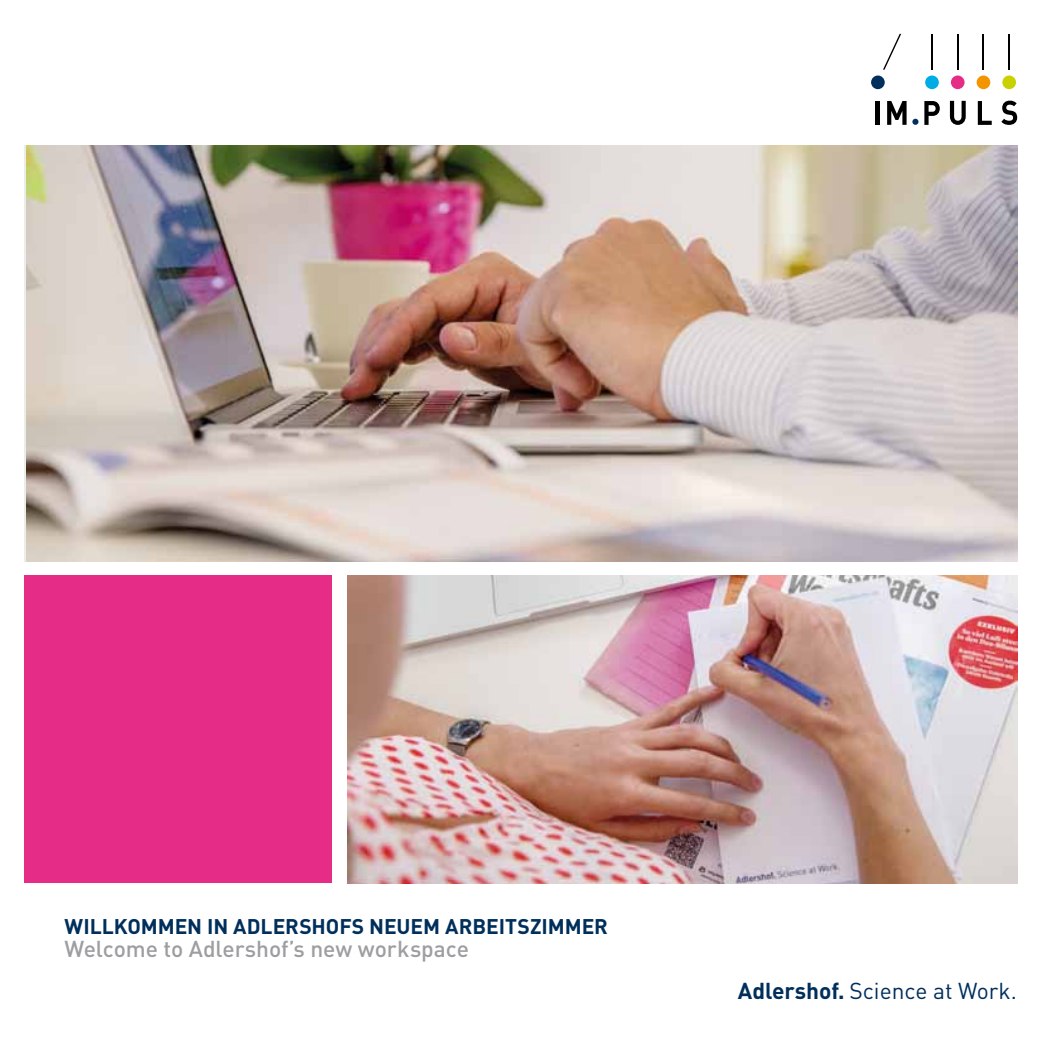
<style>
.page{position:relative;width:1042px;height:1042px;background:#fff}
.page>*{position:absolute;margin:0;border:0;box-sizing:border-box;transform-origin:0 0}
.t1{font:500 22.75px "DIN";letter-spacing:-.005em;color:#9c9e9f}
.t2{font:22.75px "DIN";color:#002f5c}
.t3{font:700 21px "DIN";letter-spacing:-.005em;color:#002f5c}
.s1{font-weight:700}
</style>
<div class="page">
<img style="left:26px;top:145px;width:991px;height:417px">
<div style="left:24px;top:575px;width:308px;height:308px;background:#e52d87"></div>
<img style="left:347px;top:575px;width:670px;height:308px">
<svg style="left:912px;top:119px;width:6px;height:6px"></svg>
<div style="left:951px;top:75px;width:13px;height:14px;background:#e52d87;border-radius:50%"></div>
<svg style="left:950px;top:101px;width:15px;height:24px"></svg>
<div style="left:976px;top:75px;width:14px;height:14px;background:#f39400;border-radius:50%"></div>
<svg style="left:978px;top:101px;width:13px;height:24px"></svg>
<div style="left:1002px;top:75px;width:14px;height:14px;background:#c9d200;border-radius:50%"></div>
<svg style="left:1001px;top:101px;width:16px;height:24px"></svg>
<hr style="left:875px;top:101px;width:4px;height:24px;background:#000">
<svg style="left:887px;top:101px;width:19px;height:24px"></svg>
<svg style="left:924px;top:101px;width:16px;height:24px"></svg>
<div style="left:925px;top:75px;width:14px;height:14px;background:#00ace5;border-radius:50%"></div>
<div style="left:871px;top:76px;width:13px;height:13px;background:#002f5c;border-radius:50%"></div>
<hr style="left:931px;top:34px;width:1px;height:36px;background:#000">
<hr style="left:957px;top:34px;width:1px;height:36px;background:#000">
<hr style="left:983px;top:34px;width:1px;height:36px;background:#000">
<hr style="left:1008px;top:34px;width:2px;height:36px;background:#000">
<svg style="left:883px;top:34px;width:18px;height:36px"></svg>
<p class="t3" style="left:64px;top:912px;width:545px">WILLKOMMEN IN ADLERSHOFS NEUEM ARBEITSZIMMER</p>
<p class="t1" style="left:64px;top:934px;width:406px">Welcome to Adlershof’s new workspace</p>
<p class="t2" style="left:738px;top:976px;width:280px"><span class="s1">ADLERSHOF.</span> Science at Work.</p>
</div>
